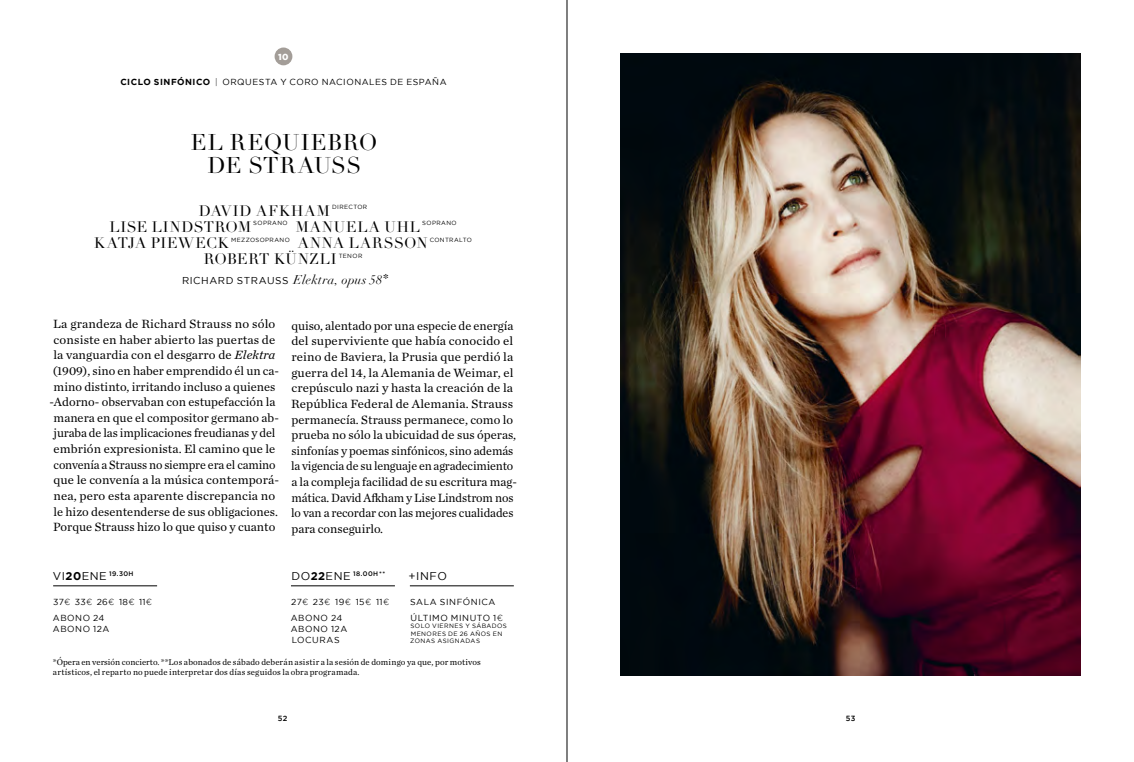
<style>
.page{position:relative;width:1134px;height:762px;background:#fff}
.page>*{position:absolute;margin:0;border:0;box-sizing:border-box;transform-origin:0 0}
.DESTACADO{font:22.5px "Didot LT Std";letter-spacing:.04em;color:#000}
.DESTACADO-2{font:22.5px "Didot LT Std";letter-spacing:.01em;color:#000}
.TXT_1{font:15px "Didot LT Std";letter-spacing:.05em;color:#000}
.TXT_1-2{font:15px "Didot LT Std";letter-spacing:.025em;color:#000}
.TXT_1-3{font:15px "Didot LT Std";letter-spacing:.03em;color:#000}
.TXT_1-4{font:15px "Didot LT Std";letter-spacing:.075em;color:#000}
.TXT{font:12.5px/15.6px "Chronicle Text G1";color:#000;text-align:center}
.t1{font:11.25px "Gotham";color:#000}
.TXT_1-5{font:10px "Gotham";letter-spacing:.055em;color:#000}
.TXT_1-6{font:8.75px/10px "Chronicle Text G1";letter-spacing:.015em;color:#000}
.CICLO{font:8.75px "Gotham";letter-spacing:.06em;color:#000}
.NUM_TOPO_TEMP{font:900 8.75px "Gotham";color:#fff}
.t2{font:500 7.5px "Gotham";color:#000}
.t3{font:500 6.5px "Gotham";letter-spacing:.06em;color:#000}
.t4{font:6.25px/7.5px "Gotham";letter-spacing:.065em;color:#000}
.TXT_1-7{font:6px "Gotham";letter-spacing:.065em;color:#000}
.s1{font-weight:700}
.s2{font-weight:300}
.s3{font-family:"Didot";font-style:italic;font-size:12.5px}
.s4{font-family:"Didot LT Std";font-size:12.5px}
.s5{font-style:italic}
.s6{font-weight:400;font-size:11.25px}
.s7{font-weight:700;font-size:11.25px}
</style>
<div class="page">
<img style="left:620px;top:54px;width:461px;height:621px">
<hr style="left:410px;top:585px;width:104px;height:1px;background:#000">
<div style="left:275px;top:48px;width:17px;height:17px;background:#a39d98;border-radius:50%"></div>
<hr style="left:53px;top:585px;width:104px;height:1px;background:#000">
<hr style="left:291px;top:585px;width:104px;height:1px;background:#000">
<hr style="left:567px;top:0;width:1px;height:762px;background:#000">
<p class="NUM_TOPO_TEMP" style="left:278px;top:51px;width:12px">10</p>
<p class="CICLO" style="left:120px;top:77px;width:328px"><span class="s1">CICLO SINFÓNICO</span> <span class="s2">|</span> ORQUESTA Y CORO NACIONALES DE ESPAÑA</p>
<p class="DESTACADO" style="left:191px;top:129px;width:188px">EL REQUIEBRO</p>
<p class="DESTACADO-2" style="left:207px;top:152px;width:156px">DE STRAUSS</p>
<p class="TXT_1-4" style="left:199px;top:201px;width:132px">DAVID AFKHAM</p>
<p class="TXT_1-7" style="left:332px;top:204px;width:37px">DIRECTOR</p>
<p class="TXT_1" style="left:110px;top:218px;width:143px">LISE LINDSTROM</p>
<p class="TXT_1-7" style="left:253px;top:220px;width:36px">SOPRANO</p>
<p class="TXT_1" style="left:296px;top:218px;width:126px">MANUELA UHL</p>
<p class="TXT_1-7" style="left:422px;top:220px;width:36px">SOPRANO</p>
<p class="TXT_1-2" style="left:94px;top:234px;width:136px">KATJA PIEWECK</p>
<p class="TXT_1-7" style="left:231px;top:236px;width:60px">MEZZOSOPRANO</p>
<p class="TXT_1" style="left:298px;top:234px;width:131px">ANNA LARSSON</p>
<p class="TXT_1-7" style="left:430px;top:236px;width:44px">CONTRALTO</p>
<p class="TXT_1-3" style="left:204px;top:250px;width:134px">ROBERT KÜNZLI</p>
<p class="TXT_1-7" style="left:339px;top:252px;width:25px">TENOR</p>
<p class="TXT_1-5" style="left:182px;top:275px;width:208px">RICHARD STRAUSS <span class="s3">Elektra, opus 58</span><span class="s4">*</span></p>
<p class="TXT" style="left:49px;top:315px;width:231px">La grandeza de Richard Strauss no sólo consiste en haber abierto las puertas de la vanguardia con el desgarro de <span class="s5">Elektra </span>(1909), sino en haber emprendido él un ca&shy;mino distinto, irritando incluso a quienes -Adorno- observaban con estupefacción la manera en que el compositor germano ab&shy;juraba de las implicaciones freudianas y del embrión expresionista. El camino que le convenía a Strauss no siempre era el camino que le convenía a la música contemporá&shy;nea, pero esta aparente discrepancia no le hizo desentenderse de sus obligaciones.<br>Porque Strauss hizo lo que quiso y cuanto</p>
<p class="TXT" style="left:291px;top:317px;width:227px;text-align:left">quiso, alentado por una especie de energía del superviviente que había conocido el reino de Baviera, la Prusia que perdió la guerra del 14, la Alemania de Weimar, el crepúsculo nazi y hasta la creación de la República Federal de Alemania. Strauss permanecía. Strauss permanece, como lo prueba no sólo la ubicuidad de sus óperas, sinfonías y poemas sinfónicos, sino además la vigencia de su lenguaje en agradecimiento a la compleja facilidad de su escritura mag&shy;mática. David Afkham y Lise Lindstrom nos lo van a recordar con las mejores cualidades para conseguirlo.</p>
<p class="t3" style="left:53px;top:570px;width:82px"><span class="s6">VI</span><span class="s7">20</span><span class="s6">ENE</span> 19.30H</p>
<p class="CICLO" style="left:53px;top:596px;width:101px">37<span class="s2">¤</span> 33<span class="s2">¤</span> 26<span class="s2">¤</span> 18<span class="s2">¤</span> 11<span class="s2">¤</span></p>
<p class="CICLO" style="left:53px;top:613px;width:53px">ABONO 24</p>
<p class="CICLO" style="left:53px;top:624px;width:58px">ABONO 12A</p>
<p class="t3" style="left:291px;top:570px;width:95px"><span class="s6">DO</span><span class="s7">22</span><span class="s6">ENE</span> 18.00H**</p>
<p class="CICLO" style="left:291px;top:596px;width:100px">27<span class="s2">¤</span> 23<span class="s2">¤</span> 19<span class="s2">¤</span> 15<span class="s2">¤</span> 11<span class="s2">¤</span></p>
<p class="CICLO" style="left:291px;top:613px;width:53px">ABONO 24</p>
<p class="CICLO" style="left:291px;top:624px;width:58px">ABONO 12A</p>
<p class="CICLO" style="left:292px;top:635px;width:49px">LOCURAS</p>
<p class="t1" style="left:408px;top:569px;width:40px">+INFO</p>
<p class="CICLO" style="left:410px;top:596px;width:87px">SALA SINFÓNICA</p>
<p class="CICLO" style="left:410px;top:613px;width:94px">ÚLTIMO MINUTO 1<span class="s2">¤</span></p>
<p class="t4" style="left:411px;top:622px;width:98px">SOLO VIERNES Y SÁBADOS</p>
<p class="t4" style="left:410px;top:630px;width:93px">MENORES DE 26 AÑOS EN<br>ZONAS ASIGNADAS</p>
<p class="TXT_1-6" style="left:53px;top:657px;width:429px">*Ópera en versión concierto. **Los abonados de sábado deberán asistir a la sesión de domingo ya que, por motivos artísticos, el reparto no puede interpretar dos días seguidos la obra programada.</p>
<p class="t2" style="left:278px;top:714px;width:11px">52</p>
<p class="t2" style="left:846px;top:714px;width:11px">53</p>
</div>
